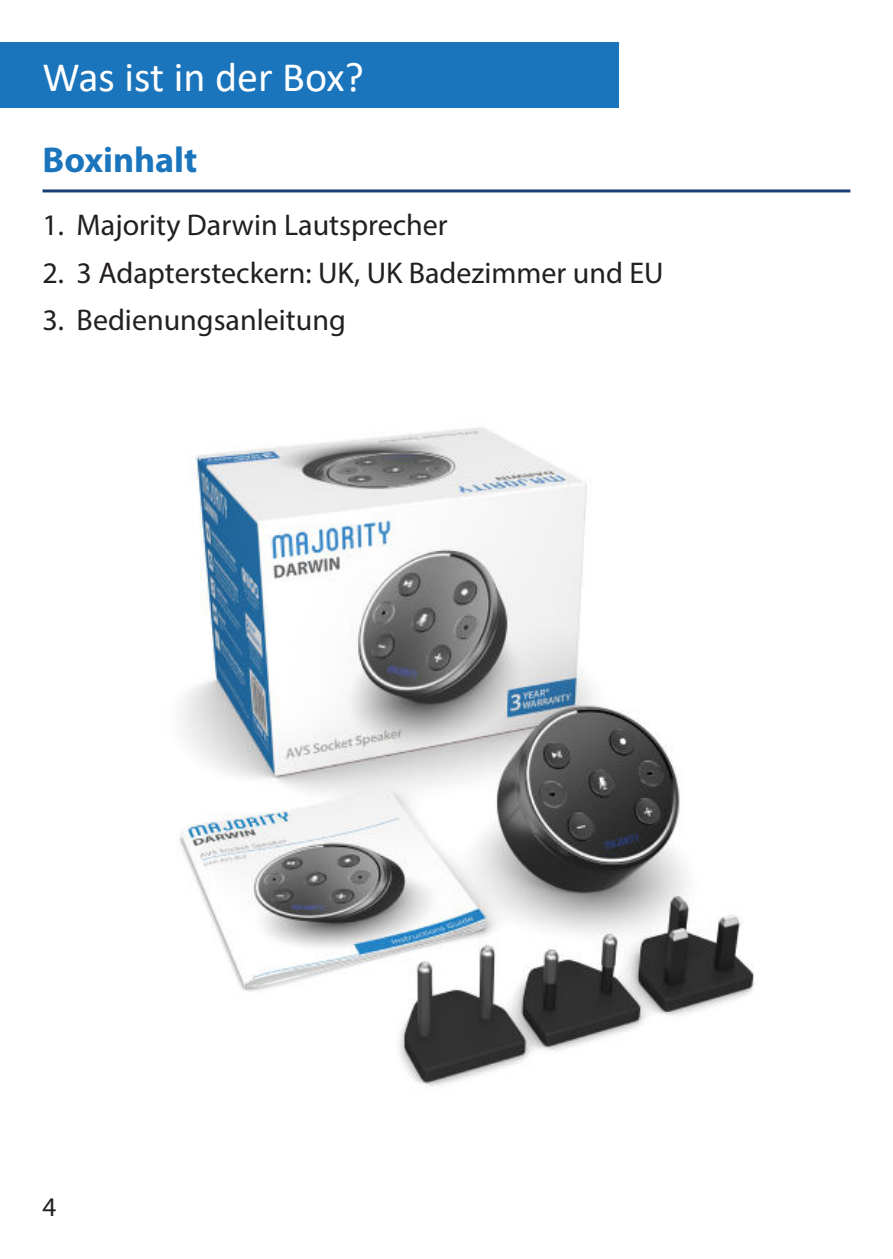
<style>
.page{position:relative;width:893px;height:1259px;background:#fff}
.page>*{position:absolute;margin:0;border:0;box-sizing:border-box;transform-origin:0 0}
.t1{font:42px "Calibri";color:#fff}
.t2{font:700 36px "Myriad Pro";color:#1b75bc}
.t3{font:30px "Myriad Pro";color:#231f20}
.t4{font:27px "Myriad Pro";color:#231f20}
</style>
<div class="page">
<div style="left:0;top:43px;width:618px;height:65px;background:#1b75bc"></div>
<hr style="left:43px;top:189px;width:807px;height:3px;background:#173f76">
<img style="left:179px;top:427px;width:576px;height:659px">
<h1 class="t1" style="left:43px;top:48px;width:323px">Was ist in der Box?</h1>
<p class="t2" style="left:43px;top:141px;width:156px">Boxinhalt</p>
<p class="t3" style="left:43px;top:210px;width:406px">1. Majority Darwin Lautsprecher</p>
<p class="t3" style="left:43px;top:258px;width:622px">2. 3 Adaptersteckern: UK, UK Badezimmer und EU</p>
<p class="t3" style="left:43px;top:305px;width:304px">3. Bedienungsanleitung</p>
<p class="t4" style="left:43px;top:1194px;width:15px">4</p>
</div>
